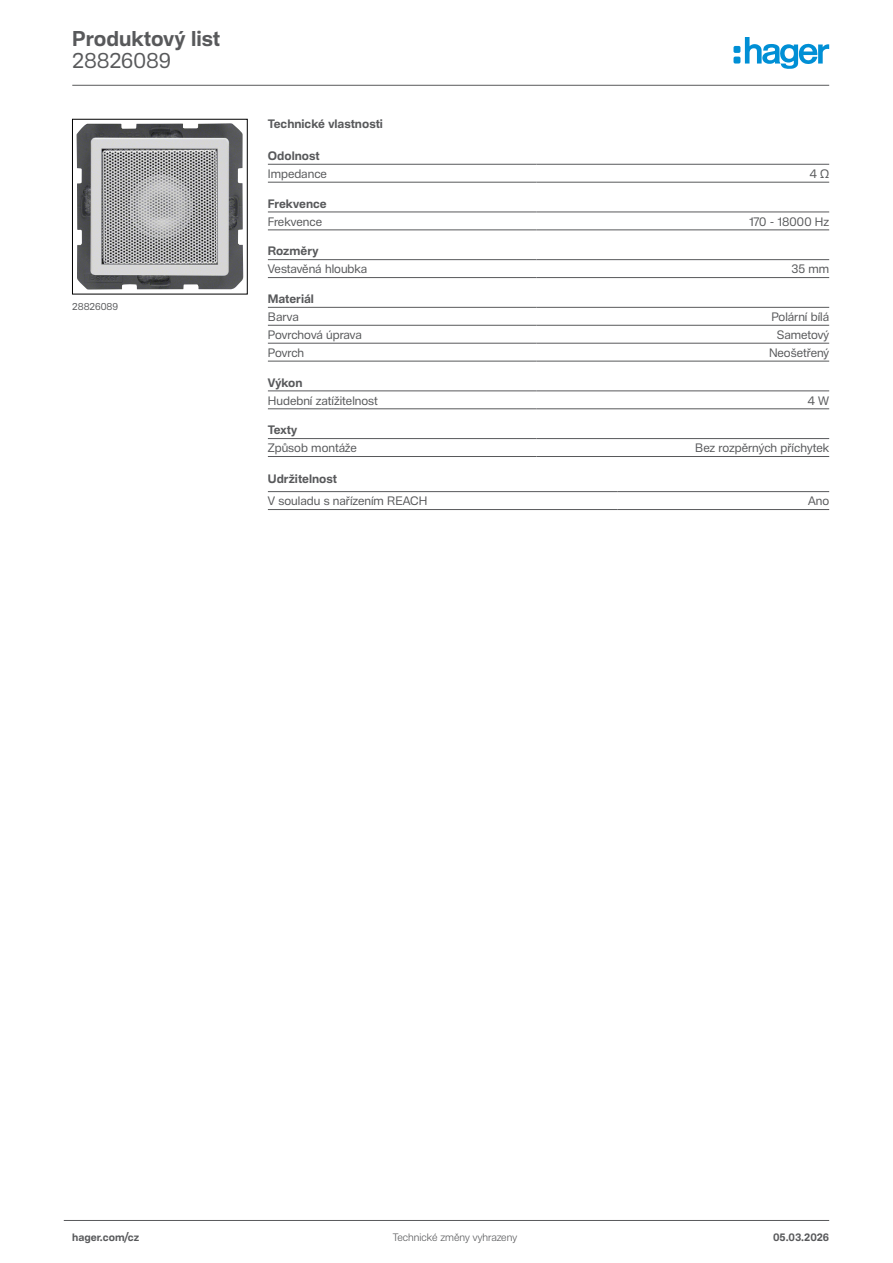
<style>
.page{position:relative;width:893px;height:1263px;background:#fff}
.page>*{position:absolute;margin:0;border:0;box-sizing:border-box;transform-origin:0 0}
.t1{font:700 21px "Hager Scale";color:#58595b}
.t2{font:21px "Hager Scale";letter-spacing:-.005em;color:#58595b}
.t3{font:12px "Hager Scale";color:#58595b}
.t4{font:700 12px "Hager Scale";color:#58595b}
.t5{font:300 10.5px "Hager Scale";color:#58595b}
.t6{font:700 10.5px "Hager Scale";color:#58595b}
.t7{font:9.75px "Hager Scale";letter-spacing:-.005em;color:#58595b}
</style>
<div class="page">
<hr style="left:64px;top:1220px;width:765px;height:1px;background:#58595b">
<hr style="left:72px;top:85px;width:757px;height:1px;background:#58595b">
<svg style="left:745px;top:37px;width:84px;height:32px"></svg>
<div style="left:733px;top:46px;width:7px;height:7px;background:#008fd5;border-radius:2px"></div>
<div style="left:733px;top:57px;width:7px;height:7px;background:#008fd5;border-radius:2px"></div>
<img style="left:77px;top:123px;width:166px;height:167px">
<hr style="left:268px;top:164px;width:268px;height:1px;background:#58595b">
<hr style="left:536px;top:164px;width:293px;height:1px;background:#58595b">
<hr style="left:268px;top:182px;width:268px;height:1px;background:#58595b">
<hr style="left:536px;top:182px;width:293px;height:1px;background:#58595b">
<hr style="left:268px;top:212px;width:268px;height:1px;background:#58595b">
<hr style="left:536px;top:212px;width:293px;height:1px;background:#58595b">
<hr style="left:268px;top:230px;width:268px;height:1px;background:#58595b">
<hr style="left:536px;top:230px;width:293px;height:1px;background:#58595b">
<hr style="left:268px;top:259px;width:268px;height:1px;background:#58595b">
<hr style="left:536px;top:259px;width:293px;height:1px;background:#58595b">
<hr style="left:268px;top:277px;width:268px;height:1px;background:#58595b">
<hr style="left:536px;top:277px;width:293px;height:1px;background:#58595b">
<hr style="left:268px;top:307px;width:268px;height:1px;background:#58595b">
<hr style="left:536px;top:307px;width:293px;height:1px;background:#58595b">
<hr style="left:268px;top:325px;width:268px;height:1px;background:#58595b">
<hr style="left:536px;top:325px;width:293px;height:1px;background:#58595b">
<hr style="left:268px;top:343px;width:268px;height:1px;background:#58595b">
<hr style="left:536px;top:343px;width:293px;height:1px;background:#58595b">
<hr style="left:268px;top:361px;width:268px;height:1px;background:#58595b">
<hr style="left:536px;top:361px;width:293px;height:1px;background:#58595b">
<hr style="left:268px;top:391px;width:268px;height:1px;background:#58595b">
<hr style="left:536px;top:391px;width:293px;height:1px;background:#58595b">
<hr style="left:268px;top:409px;width:268px;height:1px;background:#58595b">
<hr style="left:536px;top:409px;width:293px;height:1px;background:#58595b">
<hr style="left:268px;top:438px;width:268px;height:1px;background:#58595b">
<hr style="left:268px;top:456px;width:268px;height:1px;background:#58595b">
<hr style="left:536px;top:438px;width:293px;height:1px;background:#58595b">
<hr style="left:536px;top:456px;width:293px;height:1px;background:#58595b">
<hr style="left:268px;top:491px;width:350px;height:1px;background:#58595b">
<hr style="left:268px;top:509px;width:350px;height:1px;background:#58595b">
<hr style="left:618px;top:491px;width:211px;height:1px;background:#58595b">
<hr style="left:618px;top:509px;width:211px;height:1px;background:#58595b">
<h1 class="t1" style="left:72px;top:25px;width:150px">Produktový list</h1>
<h1 class="t2" style="left:72px;top:48px;width:100px">28826089</h1>
<p class="t7" style="left:72px;top:301px;width:47px">28826089</p>
<p class="t4" style="left:268px;top:117px;width:117px">Technické vlastnosti</p>
<p class="t4" style="left:268px;top:148px;width:53px">Odolnost</p>
<p class="t3" style="left:268px;top:167px;width:61px">Impedance</p>
<p class="t3" style="left:810px;top:167px;width:21px">4 Ω</p>
<p class="t4" style="left:268px;top:196px;width:60px">Frekvence</p>
<p class="t3" style="left:268px;top:214px;width:56px">Frekvence</p>
<p class="t3" style="left:749px;top:214px;width:81px">170 - 18000 Hz</p>
<p class="t4" style="left:268px;top:244px;width:52px">Rozměry</p>
<p class="t3" style="left:268px;top:262px;width:101px">Vestavěná hloubka</p>
<p class="t3" style="left:791px;top:262px;width:39px">35 mm</p>
<p class="t4" style="left:268px;top:292px;width:48px">Materiál</p>
<p class="t3" style="left:268px;top:310px;width:32px">Barva</p>
<p class="t3" style="left:771px;top:310px;width:59px">Polární bílá</p>
<p class="t3" style="left:268px;top:328px;width:95px">Povrchová úprava</p>
<p class="t3" style="left:777px;top:328px;width:54px">Sametový</p>
<p class="t3" style="left:268px;top:346px;width:38px">Povrch</p>
<p class="t3" style="left:769px;top:346px;width:62px">Neošetřený</p>
<p class="t4" style="left:268px;top:375px;width:36px">Výkon</p>
<p class="t3" style="left:268px;top:393px;width:112px">Hudební zatížitelnost</p>
<p class="t3" style="left:808px;top:393px;width:23px">4 W</p>
<p class="t4" style="left:268px;top:423px;width:31px">Texty</p>
<p class="t3" style="left:268px;top:441px;width:90px">Způsob montáže</p>
<p class="t3" style="left:695px;top:441px;width:136px">Bez rozpěrných příchytek</p>
<p class="t4" style="left:268px;top:472px;width:71px">Udržitelnost</p>
<p class="t3" style="left:268px;top:494px;width:161px">V souladu s nařízením REACH</p>
<p class="t3" style="left:808px;top:494px;width:23px">Ano</p>
<p class="t6" style="left:72px;top:1231px;width:68px">hager.com/cz</p>
<p class="t5" style="left:393px;top:1231px;width:126px">Technické změny vyhrazeny</p>
<p class="t6" style="left:773px;top:1231px;width:58px">05.03.2026</p>
</div>
